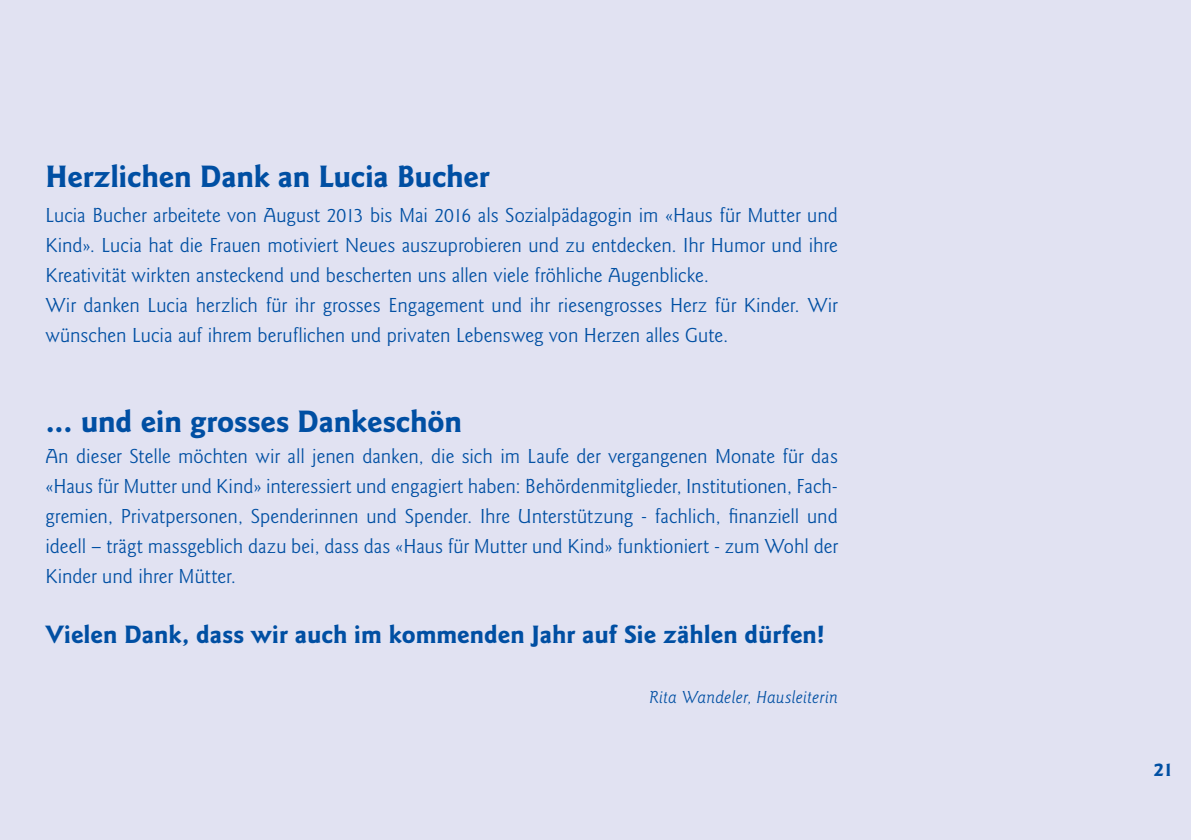
<style>
.page{position:relative;width:1191px;height:840px;background:#fff}
.page>*{position:absolute;margin:0;border:0;box-sizing:border-box;transform-origin:0 0}
.t1{font:700 32px "Goudy Sans Pro";letter-spacing:-.005em;color:#004fa3}
.t2{font:700 26px "Goudy Sans Pro";color:#004fa3}
.t3{font:21px/30px "Goudy Sans Pro";color:#004fa3}
.t4{font:700 20px "Goudy Sans Pro";color:#004fa3}
.t5{font:italic 18px "Goudy Sans Pro";letter-spacing:.01em;color:#004fa3}
</style>
<div class="page">
<div style="left:0;top:0;width:1191px;height:839px;background:#e1e2f2"></div>
<h1 class="t1" style="left:45px;top:157px;width:446px">Herzlichen Dank an Lucia Bucher</h1>
<p class="t3" style="left:45px;top:201px;width:794px">Lucia Bucher arbeitete von August 2013 bis Mai 2016 als Sozialpädagogin im «Haus für Mutter und Kind». Lucia hat die Frauen motiviert Neues auszuprobieren und zu entdecken. Ihr Humor und ihre Kreativität wirkten ansteckend und bescherten uns allen viele fröhliche Augenblicke.<br>Wir danken Lucia herzlich für ihr grosses Engagement und ihr riesengrosses Herz für Kinder. Wir wünschen Lucia auf ihrem beruflichen und privaten Lebensweg von Herzen alles Gute.</p>
<h1 class="t1" style="left:45px;top:403px;width:418px">... und ein grosses Dankeschön</h1>
<p class="t3" style="left:45px;top:441px;width:794px;text-align:justify">An dieser Stelle möchten wir all jenen danken, die sich im Laufe der vergangenen Monate für das «Haus für Mutter und Kind» interessiert und engagiert haben: Behördenmitglieder, Institutionen, Fach&shy;gremien, Privatpersonen, Spenderinnen und Spender. Ihre Unterstützung - fachlich, finanziell und ideell – trägt massgeblich dazu bei, dass das «Haus für Mutter und Kind» funktioniert - zum Wohl der Kinder und ihrer Mütter.</p>
<p class="t2" style="left:45px;top:618px;width:781px">Vielen Dank, dass wir auch im kommenden Jahr auf Sie zählen dürfen!</p>
<p class="t5" style="left:649px;top:686px;width:190px">Rita Wandeler, Hausleiterin</p>
<p class="t4" style="left:1154px;top:756px;width:21px">21</p>
</div>
